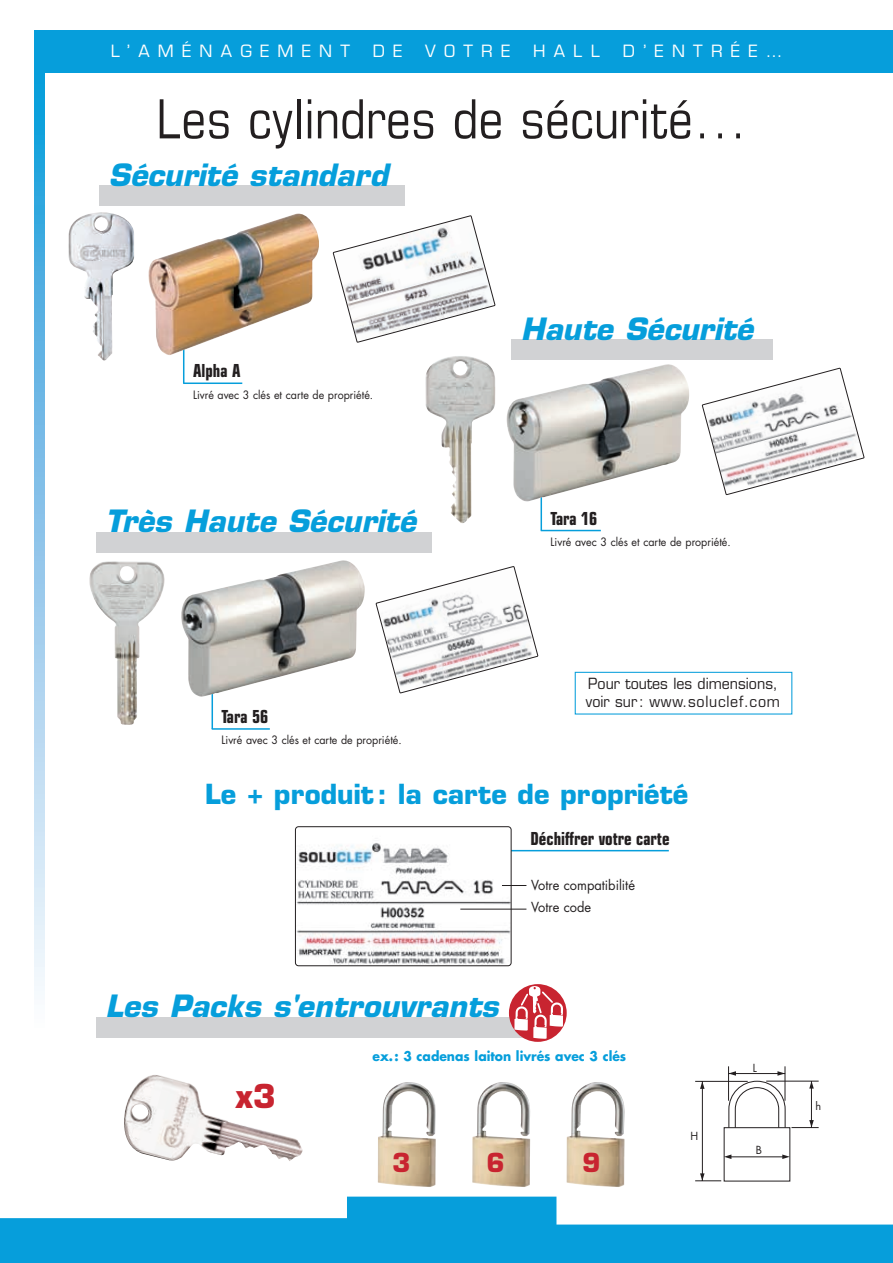
<style>
.page{position:relative;width:893px;height:1263px;background:#fff}
.page>*{position:absolute;margin:0;border:0;box-sizing:border-box;transform-origin:0 0}
.t1{font:condensed 54px "Eurostile";color:#231f20}
.t2{font:700 32.1px "Eurostile";color:#c82430}
.t3{font:italic 700 30px "Eurostile";color:#069edb}
.t4{font:700 27px "Eurostile";color:#069edb}
.t5{font:700 25.5px "Eurostile";color:#c82430}
.t6{font:700 condensed 18px "Eurostile";color:#231f20;scale:.9 1}
.t7{font:16.5px "Eurostile";letter-spacing:.5em;color:#fff}
.t8{font:15px/18px "Eurostile";color:#231f20;scale:.95 1}
.t9{font:13.5px "Futura";color:#231f20;scale:.95 1}
.t10{font:700 13.05px "Futura";color:#069edb;scale:.95 1}
.t11{font:11.25px "Futura";color:#231f20;scale:.95 1}
.t12{font:10.95px "Futura";color:#231f20}
</style>
<div class="page">
<svg style="left:0;top:1197px;width:892px;height:66px;fill:#069edb"></svg>
<div style="left:34px;top:30px;width:858px;height:42px;background:#069edb"></div>
<svg style="left:34px;top:72px;width:10px;height:919px;background:#86c6ea"></svg>
<hr style="left:183px;top:334px;width:1px;height:49px;background:#069edb">
<hr style="left:183px;top:383px;width:59px;height:1px;background:#069edb">
<hr style="left:540px;top:481px;width:2px;height:50px;background:#069edb">
<hr style="left:540px;top:530px;width:61px;height:1px;background:#069edb">
<hr style="left:211px;top:679px;width:2px;height:50px;background:#069edb">
<hr style="left:212px;top:728px;width:58px;height:2px;background:#069edb">
<img style="left:506px;top:364px;width:183px;height:138px">
<img style="left:181px;top:560px;width:184px;height:137px">
<svg style="left:375px;top:566px;width:163px;height:128px"></svg>
<img style="left:425px;top:356px;width:70px;height:167px">
<img style="left:89px;top:561px;width:76px;height:164px">
<img style="left:378px;top:1082px;width:58px;height:105px">
<img style="left:472px;top:1082px;width:58px;height:105px">
<img style="left:566px;top:1082px;width:58px;height:105px">
<img style="left:124px;top:1075px;width:179px;height:86px">
<hr style="left:489px;top:850px;width:179px;height:1px;background:#069edb">
<hr style="left:728px;top:1066px;width:1px;height:35px;background:#231f20">
<hr style="left:784px;top:1066px;width:1px;height:35px;background:#231f20">
<hr style="left:728px;top:1157px;width:57px;height:1px;background:#231f20">
<svg style="left:724px;top:1155px;width:7px;height:4px"></svg>
<svg style="left:782px;top:1155px;width:7px;height:4px"></svg>
<svg style="left:728px;top:1071px;width:90px;height:59px"></svg>
<hr style="left:695px;top:1081px;width:52px;height:1px;background:#231f20">
<hr style="left:702px;top:1081px;width:1px;height:100px;background:#231f20">
<svg style="left:695px;top:1173px;width:26px;height:9px"></svg>
<svg style="left:700px;top:1081px;width:4px;height:8px"></svg>
<svg style="left:701px;top:368px;width:163px;height:127px"></svg>
<img style="left:295px;top:827px;width:216px;height:138px;border-radius:3px">
<div style="left:295px;top:826px;width:216px;height:140px;border:1px solid #231f20;border-radius:3px"></div>
<hr style="left:460px;top:909px;width:66px;height:1px;background:#231f20">
<svg style="left:502px;top:885px;width:24px;height:1px"></svg>
<div style="left:99px;top:186px;width:305px;height:20px;background:#d1d2d4"></div>
<img style="left:148px;top:213px;width:171px;height:143px">
<img style="left:68px;top:212px;width:66px;height:149px">
<svg style="left:333px;top:215px;width:162px;height:128px"></svg>
<div style="left:511px;top:340px;width:262px;height:20px;background:#d1d2d4"></div>
<div style="left:96px;top:532px;width:335px;height:21px;background:#d1d2d4"></div>
<div style="left:96px;top:1017px;width:431px;height:20px;background:#d1d2d4"></div>
<div style="left:574px;top:672px;width:218px;height:43px;border:1px solid #069edb"></div>
<div style="left:509px;top:984px;width:57px;height:58px;background:#c82430;border-radius:50%"></div>
<svg style="left:514px;top:986px;width:49px;height:53px"></svg>
<h3 class="t7" style="left:111px;top:45px;width:240px">L’AMÉNAGEMENT</h3>
<h3 class="t7" style="left:373px;top:45px;width:31px">D E</h3>
<h3 class="t7" style="left:425px;top:45px;width:87px">VOTRE</h3>
<h3 class="t7" style="left:533px;top:45px;width:68px">HALL</h3>
<h3 class="t7" style="left:622px;top:45px;width:161px">D’ENTRÉE…</h3>
<h1 class="t1" style="left:156px;top:99px;width:592px">Les cylindres de sécurité…</h1>
<h3 class="t3" style="left:108px;top:163px;width:281px">Sécurité standard</h3>
<h3 class="t6" style="left:193px;top:364px;width:54px">Alpha A</h3>
<p class="t11" style="left:193px;top:389px;width:191px">Livré avec 3 clés et carte de propriété.</p>
<h3 class="t3" style="left:105px;top:510px;width:312px">Très Haute Sécurité</h3>
<h3 class="t3" style="left:520px;top:317px;width:234px">Haute Sécurité</h3>
<h3 class="t6" style="left:550px;top:512px;width:53px">Tara 16</h3>
<p class="t11" style="left:550px;top:537px;width:191px">Livré avec 3 clés et carte de propriété.</p>
<h3 class="t6" style="left:221px;top:710px;width:53px">Tara 56</h3>
<p class="t11" style="left:221px;top:735px;width:191px">Livré avec 3 clés et carte de propriété.</p>
<h3 class="t8" style="left:586px;top:676px;width:206px">Pour toutes les dimensions, voir sur: www.soluclef.com</h3>
<h3 class="t4" style="left:205px;top:784px;width:484px">Le + produit : la carte de propriété</h3>
<h3 class="t6" style="left:530px;top:832px;width:156px">Déchiffrer votre carte</h3>
<p class="t9" style="left:531px;top:879px;width:111px">Votre compatibilité</p>
<p class="t9" style="left:531px;top:900px;width:65px">Votre code</p>
<h3 class="t3" style="left:105px;top:994px;width:395px">Les Packs s'entrouvrants</h3>
<h2 class="t2" style="left:235px;top:1084px;width:42px">x3</h2>
<p class="t10" style="left:372px;top:1051px;width:269px">ex. : 3 cadenas laiton livrés avec 3 clés</p>
<h3 class="t5" style="left:392px;top:1153px;width:20px">3</h3>
<h3 class="t5" style="left:486px;top:1153px;width:20px">6</h3>
<h3 class="t5" style="left:582px;top:1153px;width:20px">9</h3>
<p class="t12" style="left:690px;top:1131px;width:9px">H</p>
<p class="t12" style="left:752px;top:1063px;width:6px">L</p>
<p class="t12" style="left:755px;top:1145px;width:8px">B</p>
<p class="t12" style="left:815px;top:1101px;width:7px">h</p>
</div>
